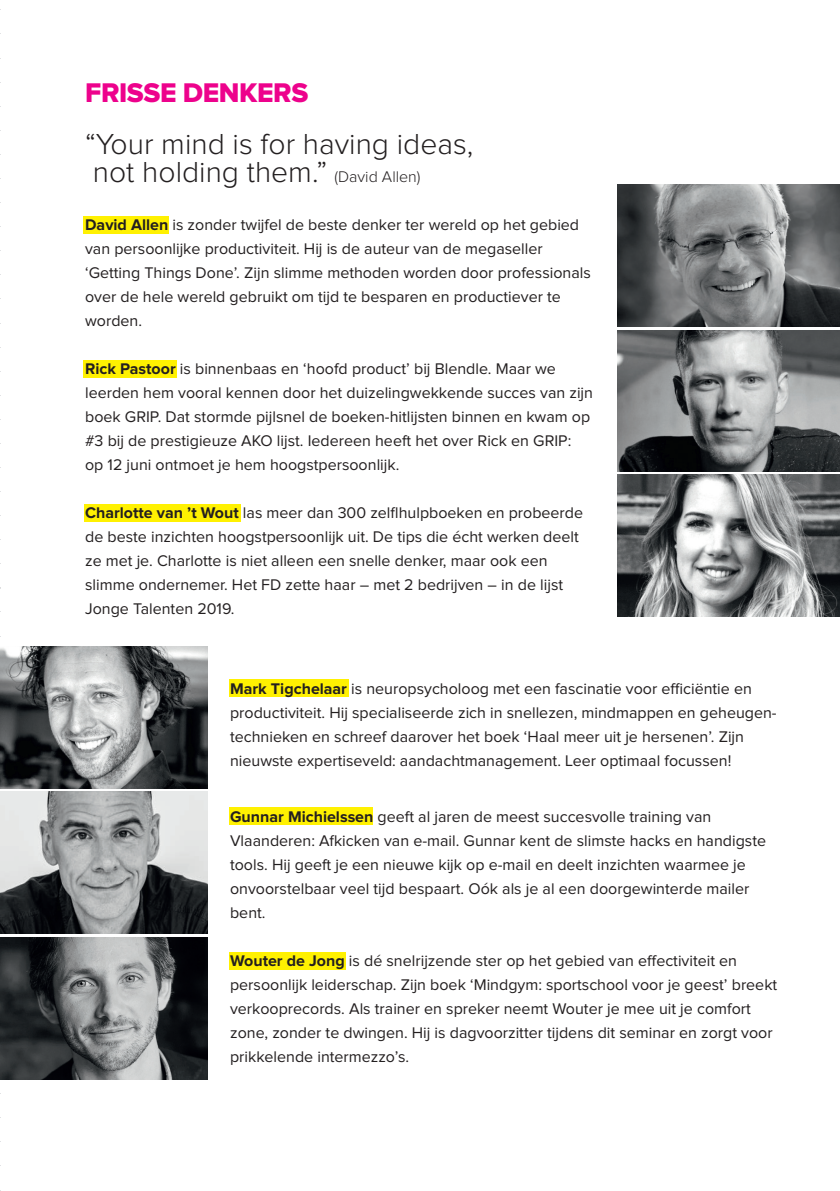
<style>
.page{position:relative;width:840px;height:1191px;background:#fff}
.page>*{position:absolute;margin:0;border:0;box-sizing:border-box;transform-origin:0 0}
.t1{font:300 30px/28px "Proxima Nova";color:#231f20}
.t2{font:28px "Proxima Nova Extrabld";letter-spacing:-.015em;color:#ed028c}
.t3{font:16px/24px "Proxima Nova";color:#231f20}
.s1{font-size:16px}
.s2{font-weight:700}
</style>
<div class="page">
<div style="left:84px;top:216px;width:85px;height:17px;background:#fff101"></div>
<div style="left:84px;top:360px;width:93px;height:17px;background:#fff101"></div>
<div style="left:84px;top:504px;width:156px;height:17px;background:#fff101"></div>
<div style="left:229px;top:679px;width:119px;height:17px;background:#fff101"></div>
<div style="left:229px;top:807px;width:143px;height:18px;background:#fff101"></div>
<img style="left:617px;top:185px;width:222px;height:142px">
<img style="left:617px;top:330px;width:222px;height:142px">
<img style="left:617px;top:474px;width:222px;height:142px">
<img style="left:0;top:937px;width:207px;height:142px">
<img style="left:0;top:792px;width:207px;height:141px">
<img style="left:0;top:646px;width:207px;height:142px">
<div style="left:229px;top:952px;width:116px;height:17px;background:#fff101"></div>
<h2 class="t2" style="left:85px;top:80px;width:224px">FRISSE DENKERS</h2>
<h1 class="t1" style="left:85px;top:131px;width:389px">“Your mind is for having ideas, not holding them.” <span class="s1">(David Allen)</span></h1>
<p class="t3" style="left:85px;top:213px;width:507px"><span class="s2">David Allen</span> is zonder twijfel de beste denker ter wereld op het gebied van persoonlijke productiviteit. Hij is de auteur van de megaseller ‘Getting Things Done’. Zijn slimme methoden worden door professionals over de hele wereld gebruikt om tijd te besparen en productiever te worden.</p>
<p class="t3" style="left:85px;top:357px;width:509px"><span class="s2">Rick Pastoor</span> is binnenbaas en ‘hoofd product’ bij Blendle. Maar we leerden hem vooral kennen door het duizelingwekkende succes van zijn boek GRIP. Dat stormde pijlsnel de boeken-hitlijsten binnen en kwam op #3 bij de prestigieuze AKO lijst. Iedereen heeft het over Rick en GRIP: op 12 juni ontmoet je hem hoogstpersoonlijk.</p>
<p class="t3" style="left:85px;top:501px;width:499px"><span class="s2">Charlotte van ’t Wout</span> las meer dan 300 zelflhulpboeken en probeerde de beste inzichten hoogstpersoonlijk uit. De tips die écht werken deelt ze met je. Charlotte is niet alleen een snelle denker, maar ook een slimme ondernemer. Het FD zette haar – met 2 bedrijven – in de lijst Jonge Talenten 2019.</p>
<p class="t3" style="left:230px;top:677px;width:548px"><span class="s2">Mark Tigchelaar</span> is neuropsycholoog met een fascinatie voor efficiëntie en productiviteit. Hij specialiseerde zich in snellezen, mindmappen en geheugen&shy;technieken en schreef daarover het boek ‘Haal meer uit je hersenen’. Zijn nieuwste expertiseveld: aandacht management. Leer optimaal focussen!</p>
<p class="t3" style="left:230px;top:805px;width:537px"><span class="s2">Gunnar Michielssen</span> geeft al jaren de meest succesvolle training van Vlaanderen: Afkicken van e-mail. Gunnar kent de slimste hacks en handigste tools. Hij geeft je een nieuwe kijk op e-mail en deelt inzichten waarmee je onvoorstelbaar veel tijd bespaart. Oók als je al een doorgewinterde mailer bent.</p>
<p class="t3" style="left:230px;top:949px;width:548px"><span class="s2">Wouter de Jong</span> is dé snelrijzende ster op het gebied van effectiviteit en persoonlijk leiderschap. Zijn boek ‘Mindgym: sportschool voor je geest’ breekt verkooprecords. Als trainer en spreker neemt Wouter je mee uit je comfort zone, zonder te dwingen. Hij is dag voorzitter tijdens dit seminar en zorgt voor prikkelende intermezzo’s.</p>
</div>
